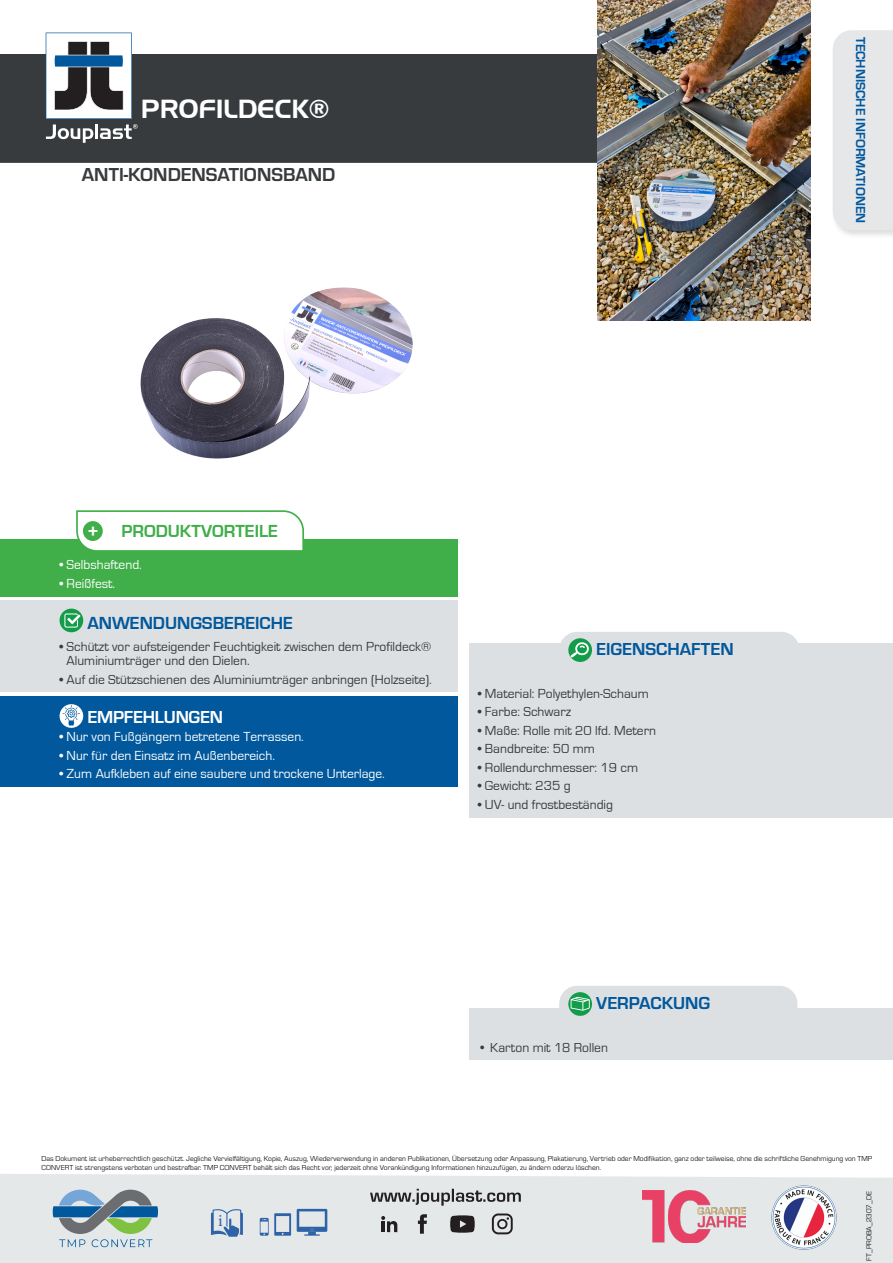
<style>
.page{position:relative;width:893px;height:1263px;background:#fff}
.page>*{position:absolute;margin:0;border:0;box-sizing:border-box;transform-origin:0 0}
.Nom_générique{font:25.5px "Handel Gothic BT";color:#fff}
.Désignation{font:700 19.5px "Eurostile";color:#373b3d}
.t1{font:700 18px "Eurostile";color:#01589c}
.t2{font:700 18px "Eurostile";color:#01589c}
.t3{font:700 18px "Eurostile";color:#40ae49}
.Specifique{font:700 18px "Eurostile";letter-spacing:-.01em;color:#fff}
.t4{font:700 18px "Eurostile";color:#fff}
.t5{font:17.1px "Minion Pro";color:#2e63a8}
.Specifique-2{font:13.5px/14.2px "Eurostile";color:#373b3d}
.Specifique-3{font:13.5px "Eurostile";color:#fff}
.t6{font:700 13.5px "Eurostile";color:#01589c}
.t7{font:13.5px "Eurostile";color:#373b3d}
.t8{font:7.5px/9px "Eurostile";color:#231f20}
</style>
<div class="page">
<div style="left:0;top:1174px;width:893px;height:89px;background:#e5e8e9"></div>
<div style="left:0;top:54px;width:597px;height:109px;background:#373b3d"></div>
<svg style="left:53px;top:1189px;width:105px;height:58px;background:#96afb7"></svg>
<img style="left:771px;top:1184px;width:66px;height:66px">
<img style="left:642px;top:1190px;width:104px;height:52px">
<svg style="left:370px;top:1189px;width:151px;height:16px;background:#aaabac"></svg>
<svg style="left:450px;top:1215px;width:25px;height:18px"></svg>
<svg style="left:381px;top:1216px;width:16px;height:16px"></svg>
<svg style="left:418px;top:1214px;width:9px;height:20px"></svg>
<svg style="left:492px;top:1213px;width:21px;height:21px"></svg>
<div style="left:469px;top:1009px;width:424px;height:51px;background:#dde0e2"></div>
<div style="left:559px;top:986px;width:238px;height:41px;background:#dde0e2;border-radius:18px"></div>
<svg style="left:568px;top:992px;width:24px;height:24px"></svg>
<svg style="left:571px;top:997px;width:19px;height:14px"></svg>
<div style="left:469px;top:643px;width:424px;height:174px;background:#dde0e2"></div>
<div style="left:559px;top:632px;width:240px;height:41px;background:#dde0e2;border-radius:18px"></div>
<svg style="left:568px;top:638px;width:24px;height:24px"></svg>
<svg style="left:571px;top:642px;width:18px;height:16px"></svg>
<img style="left:597px;top:1px;width:213px;height:320px">
<div style="left:830px;top:29px;width:63px;height:210px;background:#231f20;opacity:.15"></div>
<div style="left:833px;top:30px;width:60px;height:200px;background:#e6e7e9"></div>
<svg style="left:46px;top:33px;width:92px;height:110px"></svg>
<div style="left:0;top:539px;width:458px;height:57px;background:#40ae49"></div>
<div style="left:0;top:600px;width:458px;height:92px;background:#dde0e2"></div>
<div style="left:60px;top:609px;width:23px;height:23px;background:#139d4a;border-radius:50%"></div>
<svg style="left:64px;top:613px;width:16px;height:15px"></svg>
<div style="left:0;top:696px;width:458px;height:90px;background:#01589c"></div>
<svg style="left:60px;top:704px;width:23px;height:24px"></svg>
<svg style="left:63px;top:705px;width:17px;height:20px"></svg>
<img style="left:140px;top:287px;width:273px;height:172px">
<svg style="left:76px;top:510px;width:228px;height:41px"></svg>
<div style="left:83px;top:521px;width:20px;height:20px;background:#40ae49;border-radius:50%"></div>
<svg style="left:211px;top:1209px;width:32px;height:28px"></svg>
<svg style="left:260px;top:1213px;width:31px;height:23px"></svg>
<svg style="left:297px;top:1209px;width:30px;height:27px"></svg>
<p class="Nom_générique" style="left:141px;top:94px;width:191px">PROFILDECK®</p>
<p class="Désignation" style="left:82px;top:161px;width:255px">ANTI-KONDENSATIONSBAND</p>
<p class="t4" style="left:88px;top:521px;width:13px">+</p>
<p class="t3" style="left:121px;top:521px;width:158px">PRODUKTVORTEILE</p>
<p class="Specifique-3" style="left:60px;top:558px;width:84px">• Selbshaftend.</p>
<p class="Specifique-3" style="left:60px;top:576px;width:57px">• Reißfest.</p>
<p class="t2" style="left:87px;top:613px;width:207px">ANWENDUNGSBEREICHE</p>
<p class="Specifique-2" style="left:67px;top:639px;width:366px;text-indent:-7px">• Schützt vor aufsteigender Feuchtigkeit zwischen dem Profildeck®<br>Aluminiumträger und den Dielen.</p>
<p class="Specifique-2" style="left:60px;top:672px;width:374px">• Auf die Stützschienen des Aluminiumträger anbringen (Holzseite).</p>
<p class="Specifique" style="left:87px;top:704px;width:137px">EMPFEHLUNGEN</p>
<p class="Specifique-3" style="left:60px;top:729px;width:246px">• Nur von Fußgängern betretene Terrassen.</p>
<p class="Specifique-3" style="left:60px;top:748px;width:217px">• Nur für den Einsatz im Außenbereich.</p>
<p class="Specifique-3" style="left:60px;top:766px;width:327px">• Zum Aufkleben auf eine saubere und trockene Unterlage.</p>
<p class="t1" style="left:596px;top:636px;width:139px">EIGENSCHAFTEN</p>
<p class="Specifique-2" style="left:478px;top:686px;width:173px">• Material: Polyethylen-Schaum</p>
<p class="Specifique-2" style="left:478px;top:705px;width:95px">• Farbe: Schwarz</p>
<p class="Specifique-2" style="left:478px;top:723px;width:180px">• Maße: Rolle mit 20 lfd. Metern</p>
<p class="Specifique-2" style="left:478px;top:742px;width:119px">• Bandbreite: 50 mm</p>
<p class="Specifique-2" style="left:478px;top:760px;width:162px">• Rollendurchmesser: 19 cm</p>
<p class="Specifique-2" style="left:478px;top:779px;width:94px">• Gewicht: 235 g</p>
<p class="Specifique-2" style="left:478px;top:797px;width:137px">• UV- und frostbeständig</p>
<p class="t1" style="left:596px;top:990px;width:116px">VERPACKUNG</p>
<p class="t7" style="left:478px;top:1038px;width:132px">• Karton mit 18 Rollen</p>
<p class="t6" style="left:870px;top:37px;width:188px;rotate:90deg">TECHNISCHE INFORMATIONEN</p>
<p class="t8" style="left:42px;top:1154px;width:832px">Das Dokument ist urheberrechtlich geschützt. Jegliche Vervielfältigung, Kopie, Auszug, Wiederverwendung in anderen Publikationen, Übersetzung oder Anpassung, Plakatierung, Vertrieb oder Modifikation, ganz oder teilweise, ohne die schriftliche Genehmigung von TMP<br>CONVERT ist strengstens verboten und bestrafbar. TMP CONVERT behält sich das Recht vor, jederzeit ohne Vorankündigung Informationen hinzuzufügen, zu ändern oderzu löschen.</p>
<p class="t5" style="left:218px;top:1208px;width:6px">i</p>
<p class="t8" style="left:864px;top:1261px;width:71px;rotate:-90deg">FT_PROBA_2307_DE</p>
</div>
